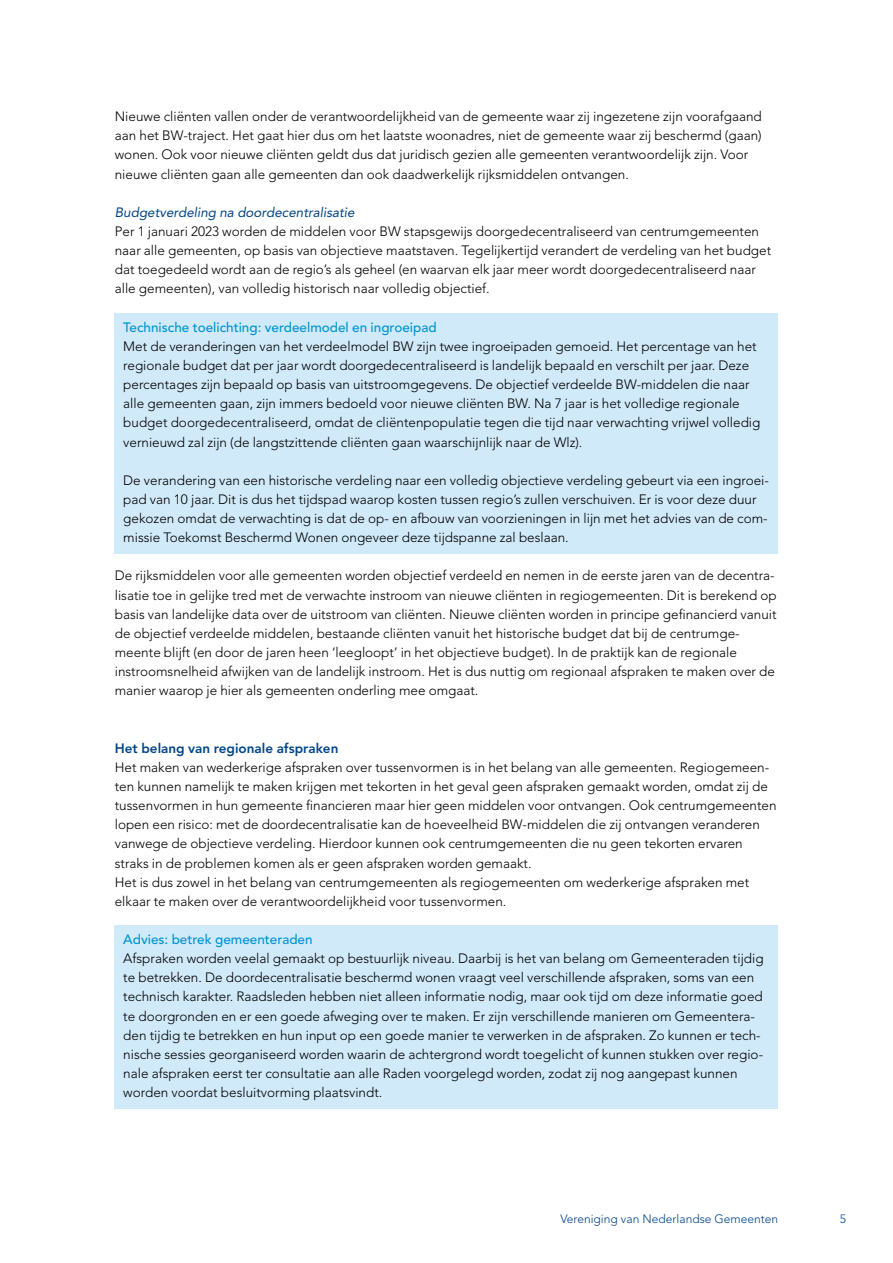
<style>
.page{position:relative;width:893px;height:1263px;background:#fff}
.page>*{position:absolute;margin:0;border:0;box-sizing:border-box;transform-origin:0 0}
.VNG_-_Broodtekst{font:300 13.5px/19.2px "Avenir LT Std";color:#000}
.aceer{font:300 13.5px/19.2px "Avenir LT Std";color:#000}
.aceer_kop{font:500 13.5px "Avenir LT Std";color:#0093d3}
.VNG_-_Tussenkop_2{font:italic 13.5px "Avenir LT Std";color:#048}
.VNG_-_Tussenkop{font:800 13.5px "Avenir LT Std";color:#048}
.t1{font:300 12px "Avenir LT Std";color:#048}
</style>
<div class="page">
<div style="left:115px;top:313px;width:663px;height:30px;background:#d1eaf9"></div>
<div style="left:115px;top:332px;width:663px;height:126px;background:#d1eaf9"></div>
<div style="left:115px;top:447px;width:663px;height:30px;background:#d1eaf9"></div>
<div style="left:115px;top:466px;width:663px;height:88px;background:#d1eaf9"></div>
<div style="left:115px;top:925px;width:663px;height:31px;background:#d1eaf9"></div>
<div style="left:115px;top:944px;width:663px;height:165px;background:#d1eaf9"></div>
<p class="VNG_-_Broodtekst" style="left:115px;top:107px;width:648px">Nieuwe cliënten vallen onder de verantwoordelijkheid van de gemeente waar zij ingezetene zijn voorafgaand aan het BW-traject. Het gaat hier dus om het laatste woonadres, niet de gemeente waar zij beschermd (gaan) wonen. Ook voor nieuwe cliënten geldt dus dat juridisch gezien alle gemeenten verantwoordelijk zijn. Voor nieuwe cliënten gaan alle gemeenten dan ook daadwerkelijk rijksmiddelen ontvangen.</p>
<h3 class="VNG_-_Tussenkop_2" style="left:115px;top:204px;width:241px">Budgetverdeling na doordecentralisatie</h3>
<p class="VNG_-_Broodtekst" style="left:115px;top:222px;width:658px">Per 1 januari 2023 worden de middelen voor BW stapsgewijs doorgedecentraliseerd van centrumgemeenten naar alle gemeenten, op basis van objectieve maatstaven. Tegelijkertijd verandert de verdeling van het budget dat toegedeeld wordt aan de regio’s als geheel (en waarvan elk jaar meer wordt doorgedecentraliseerd naar alle gemeenten), van volledig historisch naar volledig objectief.</p>
<h2 class="aceer_kop" style="left:123px;top:319px;width:315px">Technische toelichting: verdeelmodel en ingroeipad</h2>
<p class="aceer" style="left:123px;top:337px;width:639px">Met de veranderingen van het verdeelmodel BW zijn twee ingroeipaden gemoeid. Het percentage van het regionale budget dat per jaar wordt doorgedecentraliseerd is landelijk bepaald en verschilt per jaar. Deze percentages zijn bepaald op basis van uitstroomgegevens. De objectief verdeelde BW-middelen die naar alle gemeenten gaan, zijn immers bedoeld voor nieuwe cliënten BW. Na 7 jaar is het volledige regionale budget doorgedecentraliseerd, omdat de cliëntenpopulatie tegen die tijd naar verwachting vrijwel volledig vernieuwd zal zijn (de langstzittende cliënten gaan waarschijnlijk naar de Wlz).</p>
<p class="aceer" style="left:123px;top:471px;width:647px">De verandering van een historische verdeling naar een volledig objectieve verdeling gebeurt via een ingroei&shy;pad van 10 jaar. Dit is dus het tijdspad waarop kosten tussen regio’s zullen verschuiven. Er is voor deze duur gekozen omdat de verwachting is dat de op- en afbouw van voorzieningen in lijn met het advies van de com&shy;missie Toekomst Beschermd Wonen ongeveer deze tijdspanne zal beslaan.</p>
<p class="VNG_-_Broodtekst" style="left:115px;top:566px;width:663px">De rijksmiddelen voor alle gemeenten worden objectief verdeeld en nemen in de eerste jaren van de decentra&shy;lisatie toe in gelijke tred met de verwachte instroom van nieuwe cliënten in regiogemeenten. Dit is berekend op basis van landelijke data over de uitstroom van cliënten. Nieuwe cliënten worden in principe gefinancierd vanuit de objectief verdeelde middelen, bestaande cliënten vanuit het historische budget dat bij de centrumge&shy;meente blijft (en door de jaren heen ‘leegloopt’ in het objectieve budget). In de praktijk kan de regionale instroomsnelheid afwijken van de landelijk instroom. Het is dus nuttig om regionaal afspraken te maken over de manier waarop je hier als gemeenten onderling mee omgaat.</p>
<h2 class="VNG_-_Tussenkop" style="left:115px;top:740px;width:225px">Het belang van regionale afspraken</h2>
<p class="VNG_-_Broodtekst" style="left:115px;top:758px;width:663px">Het maken van wederkerige afspraken over tussenvormen is in het belang van alle gemeenten. Regiogemeen&shy;ten kunnen namelijk te maken krijgen met tekorten in het geval geen afspraken gemaakt worden, omdat zij de tussenvormen in hun gemeente financieren maar hier geen middelen voor ontvangen. Ook centrumgemeenten lopen een risico: met de doordecentralisatie kan de hoeveelheid BW-middelen die zij ontvangen veranderen vanwege de objectieve verdeling. Hierdoor kunnen ook centrumgemeenten die nu geen tekorten ervaren straks in de problemen komen als er geen afspraken worden gemaakt.</p>
<p class="VNG_-_Broodtekst" style="left:115px;top:872px;width:636px">Het is dus zowel in het belang van centrumgemeenten als regiogemeenten om wederkerige afspraken met elkaar te maken over de verantwoordelijkheid voor tussenvormen.</p>
<h2 class="aceer_kop" style="left:123px;top:931px;width:191px">Advies: betrek gemeenteraden</h2>
<p class="aceer" style="left:123px;top:949px;width:642px">Afspraken worden veelal gemaakt op bestuurlijk niveau. Daarbij is het van belang om Gemeenteraden tijdig te betrekken. De doordecentralisatie beschermd wonen vraagt veel verschillende afspraken, soms van een technisch karakter. Raadsleden hebben niet alleen informatie nodig, maar ook tijd om deze informatie goed te doorgronden en er een goede afweging over te maken. Er zijn verschillende manieren om Gemeentera&shy;den tijdig te betrekken en hun input op een goede manier te verwerken in de afspraken. Zo kunnen er tech&shy;nische sessies georganiseerd worden waarin de achtergrond wordt toegelicht of kunnen stukken over regio&shy;nale afspraken eerst ter consultatie aan alle Raden voorgelegd worden, zodat zij nog aangepast kunnen worden voordat besluitvorming plaatsvindt.</p>
<p class="t1" style="left:560px;top:1211px;width:219px">Vereniging van Nederlandse Gemeenten</p>
<p class="t1" style="left:840px;top:1211px;width:8px">5</p>
</div>
